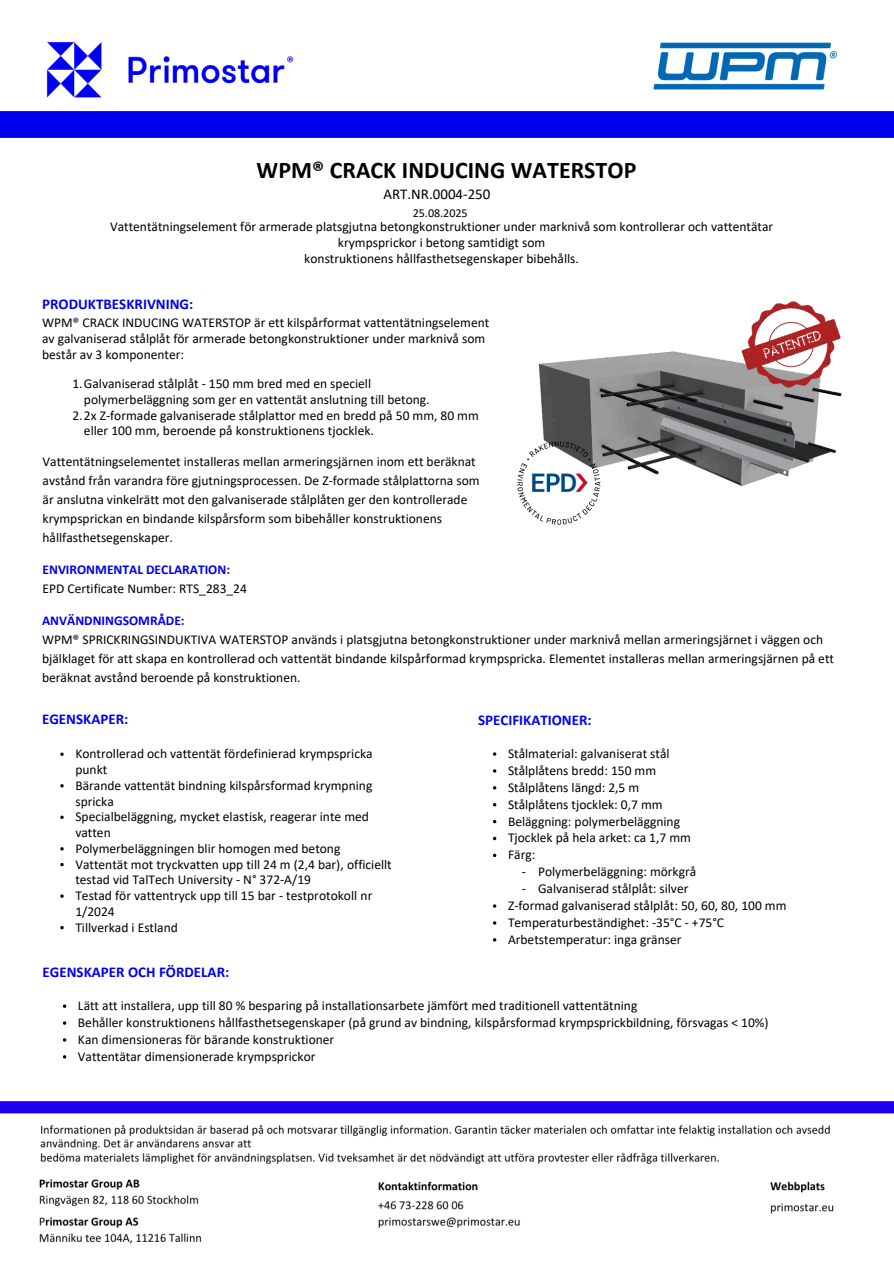
<style>
.page{position:relative;width:894px;height:1264px;background:#fff}
.page>*{position:absolute;margin:0;border:0;box-sizing:border-box;transform-origin:0 0}
.t1{font:700 24px "Calibri";color:#000}
.t2{font:700 15px "Calibri";color:#0000f0}
.t3{font:700 15px "Calibri";color:#00f}
.t4{font:15px "Calibri";color:#000}
.t5{font:13.5px/15.8px "Calibri";color:#000}
.t6{font:700 13.5px "Calibri";color:#0000f0}
.t7{font:12px "Calibri";color:#000}
</style>
<div class="page">
<img style="left:0;top:111px;width:893px;height:27px">
<img style="left:653px;top:42px;width:183px;height:48px">
<img style="left:46px;top:41px;width:247px;height:57px">
<img style="left:517px;top:301px;width:325px;height:224px">
<img style="left:0;top:1101px;width:893px;height:143px">
<svg style="left:60px;top:752px;width:4px;height:4px"></svg>
<svg style="left:60px;top:784px;width:4px;height:3px"></svg>
<svg style="left:60px;top:815px;width:4px;height:4px"></svg>
<svg style="left:60px;top:847px;width:4px;height:3px"></svg>
<svg style="left:60px;top:863px;width:4px;height:3px"></svg>
<svg style="left:60px;top:926px;width:4px;height:3px"></svg>
<h1 class="t1" style="left:256px;top:160px;width:381px">WPM® CRACK INDUCING WATERSTOP</h1>
<p class="t4" style="left:383px;top:188px;width:108px">ART.NR.0004-250</p>
<p class="t7" style="left:412px;top:208px;width:56px">25.08.2025</p>
<p class="t5" style="left:110px;top:219px;width:664px;text-align:center">Vattentätningselement för armerade platsgjutna betongkonstruktioner under marknivå som kontrollerar och vattentätar krympsprickor i betong samtidigt som<br>konstruktionens hållfasthetsegenskaper bibehålls.</p>
<p class="t2" style="left:42px;top:298px;width:153px">PRODUKTBESKRIVNING:</p>
<p class="t5" style="left:42px;top:316px;width:448px">WPM® CRACK INDUCING WATERSTOP är ett kilspårformat vattentätningselement av galvaniserad stålplåt för armerade betongkonstruktioner under marknivå som består av 3 komponenter:</p>
<p class="t5" style="left:72px;top:377px;width:300px">1.Galvaniserad stålplåt - 150 mm bred med en speciell</p>
<p class="t5" style="left:84px;top:392px;width:347px">polymerbeläggning som ger en vattentät anslutning till betong.</p>
<p class="t5" style="left:72px;top:408px;width:408px">2.2x Z-formade galvaniserade stålplattor med en bredd på 50 mm, 80 mm</p>
<p class="t5" style="left:84px;top:424px;width:291px">eller 100 mm, beroende på konstruktionens tjocklek.</p>
<p class="t5" style="left:42px;top:453px;width:438px;line-height:19.2px">Vattentätningselementet installeras mellan armeringsjärnen inom ett beräknat avstånd från varandra före gjutningsprocessen. De Z-formade stålplattorna som är anslutna vinkelrätt mot den galvaniserade stålplåten ger den kontrollerade krympsprickan en bindande kilspårsform som bibehåller konstruktionens hållfasthetsegenskaper.</p>
<p class="t6" style="left:42px;top:563px;width:189px">ENVIRONMENTAL DECLARATION:</p>
<p class="t5" style="left:42px;top:581px;width:206px">EPD Certificate Number: RTS_283_24</p>
<p class="t6" style="left:42px;top:614px;width:144px">ANVÄNDNINGSOMRÅDE:</p>
<p class="t5" style="left:42px;top:631px;width:793px;line-height:19.2px">WPM® SPRICKRINGSINDUKTIVA WATERSTOP används i platsgjutna betongkonstruktioner under marknivå mellan armeringsjärnet i väggen och bjälklaget för att skapa en kontrollerad och vattentät bindande kilspårformad krympspricka. Elementet installeras mellan armeringsjärnen på ett beräknat avstånd beroende på konstruktionen.</p>
<p class="t2" style="left:42px;top:713px;width:88px">EGENSKAPER:</p>
<p class="t5" style="left:75px;top:747px;width:318px">Kontrollerad och vattentät fördefinierad krympspricka punkt<br>Bärande vattentät bindning kilspårsformad krympning spricka<br>Specialbeläggning, mycket elastisk, reagerar inte med vatten<br>Polymerbeläggningen blir homogen med betong Vattentät mot tryckvatten upp till 24 m (2,4 bar), officiellt testad vid TalTech University - N° 372-A/19<br>Testad för vattentryck upp till 15 bar - testprotokoll nr 1/2024<br>Tillverkad i Estland</p>
<p class="t2" style="left:42px;top:966px;width:188px">EGENSKAPER OCH FÖRDELAR:</p>
<p class="t3" style="left:478px;top:713px;width:115px">SPECIFIKATIONER:</p>
<p class="t5" style="left:508px;top:746px;width:184px;line-height:17px">Stålmaterial: galvaniserat stål<br>Stålplåtens bredd: 150 mm<br>Stålplåtens längd: 2,5 m<br>Stålplåtens tjocklek: 0,7 mm<br>Beläggning: polymerbeläggning<br>Tjocklek på hela arket: ca 1,7 mm<br>Färg:</p>
<p class="t5" style="left:521px;top:865px;width:176px">- Polymerbeläggning: mörkgrå</p>
<p class="t5" style="left:508px;top:881px;width:280px;line-height:17px;text-indent:14px">- Galvaniserad stålplåt: silver<br>Z-formad galvaniserad stålplåt: 50, 60, 80, 100 mm Temperaturbeständighet: -35°C - +75°C Arbetstemperatur: inga gränser</p>
<p class="t5" style="left:78px;top:998px;width:692px;line-height:17px">Lätt att installera, upp till 80 % besparing på installationsarbete jämfört med traditionell vattentätning<br>Behåller konstruktionens hållfasthetsegenskaper (på grund av bindning, kilspårsformad krympsprickbildning, försvagas &lt; 10%)<br>Kan dimensioneras för bärande konstruktioner<br>Vattentätar dimensionerade krympsprickor</p>
</div>
